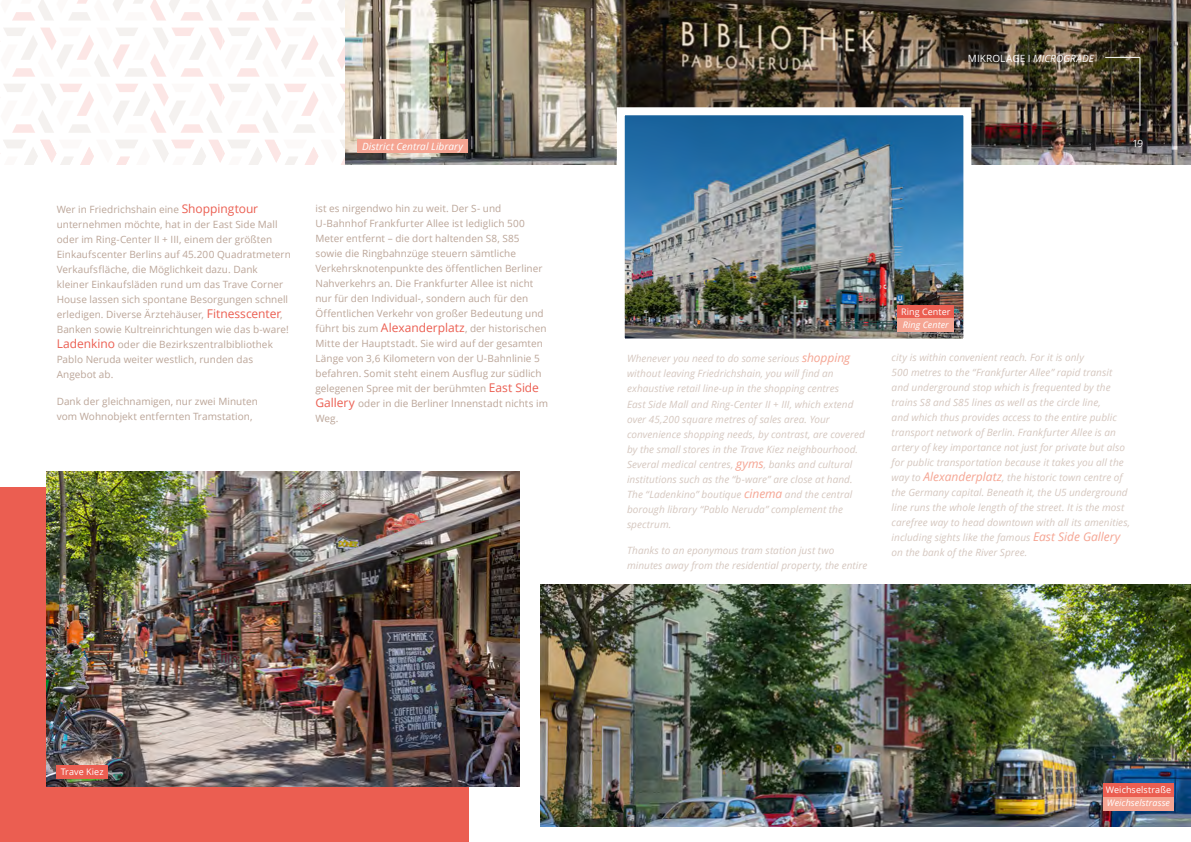
<style>
.page{position:relative;width:1191px;height:842px;background:#fff}
.page>*{position:absolute;margin:0;border:0;box-sizing:border-box;transform-origin:0 0}
.t1{font:italic 10px/15px "Open Sans";letter-spacing:.005em;color:#d5c7bf}
.t2{font:10px/15px "Open Sans";letter-spacing:.005em;color:#bba598}
.t3{font:10px "Open Sans";letter-spacing:.005em;color:#fff}
.t4{font:italic 10px "Open Sans";letter-spacing:.005em;color:#fff}
.t5{font:9px "Open Sans";letter-spacing:.01em;color:#fff}
.t6{font:italic 9px "Open Sans";letter-spacing:.01em;color:#fff}
.s1{font-size:12px;color:#eb5e51}
.s2{font-style:italic}
.s3{font-size:12px;color:#f5a593}
</style>
<div class="page">
<svg style="left:3px;top:0;width:343px;height:164px"></svg>
<img style="left:346px;top:0;width:845px;height:164px">
<hr style="left:1105px;top:57px;width:35px;height:1px;background:#fff">
<hr style="left:1139px;top:57px;width:1px;height:69px;background:#fff">
<div style="left:0;top:488px;width:469px;height:354px;background:#eb5e51"></div>
<img style="left:47px;top:471px;width:472px;height:316px">
<img style="left:626px;top:116px;width:336px;height:222px">
<div style="left:617px;top:107px;width:354px;height:240px;border:8px solid #fff"></div>
<img style="left:540px;top:584px;width:651px;height:242px">
<div style="left:897px;top:305px;width:57px;height:14px;background:#eb5e51"></div>
<div style="left:897px;top:319px;width:57px;height:13px;background:#f5a593"></div>
<div style="left:357px;top:140px;width:111px;height:13px;background:#f5a593"></div>
<div style="left:1103px;top:783px;width:71px;height:14px;background:#eb5e51"></div>
<div style="left:1103px;top:797px;width:71px;height:13px;background:#f5a593"></div>
<div style="left:57px;top:765px;width:51px;height:14px;background:#eb5e51"></div>
<p class="t2" style="left:57px;top:202px;width:236px">Wer in Friedrichshain eine <span class="s1">Shoppingtour </span>unternehmen möchte, hat in der East Side Mall oder im Ring-Center II + III, einem der größten Einkaufscenter Berlins auf 45.200 Quadratmetern Verkaufsfläche, die Möglichkeit dazu. Dank kleiner Einkaufsläden rund um das Trave Corner House lassen sich spontane Besorgungen schnell erledigen. Diverse Ärztehäuser, <span class="s1">Fitnesscenter</span>, Banken sowie Kultreinrichtungen wie das b-ware!<br><span class="s1">Ladenkino</span> oder die Bezirkszentralbibliothek Pablo Neruda weiter westlich, runden das Angebot ab.</p>
<p class="t2" style="left:57px;top:393px;width:203px">Dank der gleichnamigen, nur zwei Minuten vom Wohnobjekt entfernten Tramstation,</p>
<p class="t4" style="left:362px;top:140px;width:103px">District Central Library</p>
<p class="t2" style="left:315px;top:200px;width:234px">ist es nirgendwo hin zu weit. Der S- und U-Bahnhof Frankfurter Allee ist lediglich 500<br>Meter entfernt – die dort haltenden S8, S85 sowie die Ringbahnzüge steuern sämtliche Verkehrsknotenpunkte des öffentlichen Berliner Nahverkehrs an. Die Frankfurter Allee ist nicht nur für den Individual-, sondern auch für den Öffentlichen Verkehr von großer Bedeutung und führt bis zum <span class="s1">Alexanderplatz</span>, der historischen Mitte der Hauptstadt. Sie wird auf der gesamten Länge von 3,6 Kilometern von der U-Bahnlinie 5 befahren. Somit steht einem Ausflug zur südlich gelegenen Spree mit der berühmten <span class="s1">East Side Gallery</span> oder in die Berliner Innenstadt nichts im Weg.</p>
<p class="t5" style="left:61px;top:766px;width:44px">Trave Kiez</p>
<p class="t3" style="left:968px;top:51px;width:127px">MIKROLAGE I <span class="s2">MICROGRADE</span></p>
<p class="t3" style="left:1132px;top:137px;width:12px">19</p>
<p class="t1" style="left:627px;top:351px;width:239px">Whenever you need to do some serious <span class="s3">shopping </span>without leaving Friedrichshain, you will find an exhaustive retail line-up in the shopping centres<br>East Side Mall and Ring-Center II + III, which extend over 45,200 square metres of sales area. Your convenience shopping needs, by contrast, are covered by the small stores in the Trave Kiez neighbourhood.<br>Several medical centres, <span class="s3">gyms</span>, banks and cultural institutions such as the “b-ware” are close at hand.<br>The “Ladenkino” boutique <span class="s3">cinema</span> and the central borough library “Pablo Neruda” complement the spectrum.</p>
<p class="t1" style="left:627px;top:542px;width:242px">Thanks to an eponymous tram station just two minutes away from the residential property, the entire</p>
<p class="t5" style="left:901px;top:306px;width:51px">Ring Center</p>
<p class="t6" style="left:903px;top:319px;width:47px">Ring Center</p>
<p class="t1" style="left:891px;top:350px;width:240px">city is within convenient reach. For it is only<br>500 metres to the “Frankfurter Allee” rapid transit and underground stop which is frequented by the trains S8 and S85 lines as well as the circle line,<br>and which thus provides access to the entire public transport network of Berlin. Frankfurter Allee is an artery of key importance not just for private but also for public transportation because it takes you all the way to <span class="s3">Alexanderplatz</span>, the historic town centre of the Germany capital. Beneath it, the U5 underground line runs the whole length of the street. It is the most carefree way to head downtown with all its amenities, including sights like the famous <span class="s3">East Side Gallery </span>on the bank of the River Spree.</p>
<p class="t5" style="left:1105px;top:784px;width:67px">Weichselstraße</p>
<p class="t6" style="left:1107px;top:797px;width:65px">Weichselstrasse</p>
</div>
